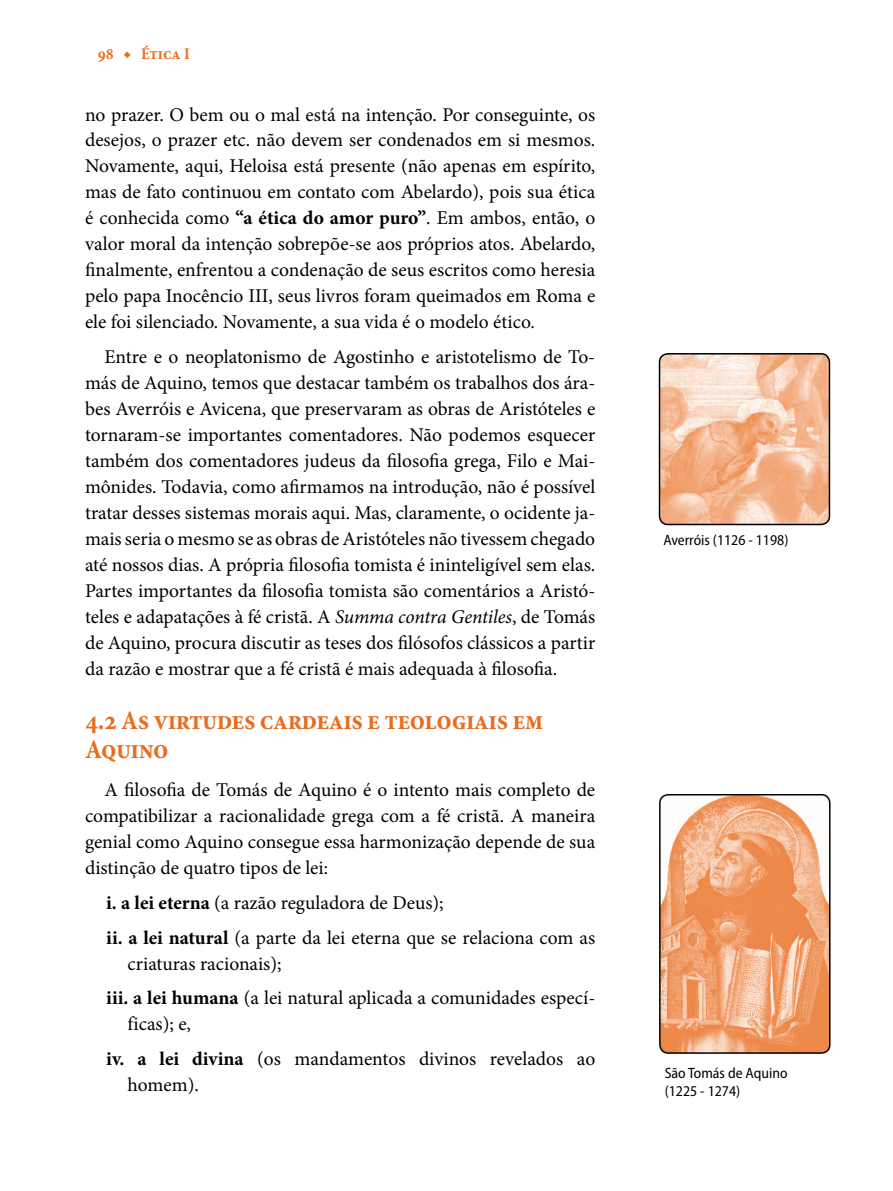
<style>
.page{position:relative;width:893px;height:1191px;background:#fff}
.page>*{position:absolute;margin:0;border:0;box-sizing:border-box;transform-origin:0 0}
.t1{font:700 condensed 27px/28.5px "Minion Pro";letter-spacing:-.02em;color:#e96d1f}
.t2{font:19.5px/26px "Minion Pro";color:#000;text-align:justify}
.t3{font:700 condensed 16.5px "Minion Pro";color:#e96d1f}
.t4{font:semi-condensed 15px/18px "Myriad Pro";color:#000}
.s1{font-weight:700}
.s2{font-style:italic}
</style>
<div class="page">
<img style="left:659px;top:354px;width:170px;height:170px">
<div style="left:659px;top:353px;width:171px;height:172px;border:2px solid #000;border-radius:9px"></div>
<img style="left:660px;top:794px;width:170px;height:259px">
<div style="left:659px;top:794px;width:171px;height:259px;border:2px solid #000;border-radius:9px"></div>
<p class="t3" style="left:98px;top:43px;width:94px">98 ◆ Ética I</p>
<p class="t2" style="left:85px;top:101px;width:512px">no prazer. O bem ou o mal está na intenção. Por conseguinte, os desejos, o prazer etc. não devem ser condenados em si mesmos.<br>Novamente, aqui, Heloisa está presente (não apenas em espírito, mas de fato continuou em contato com Abelardo), pois sua ética é conhecida como <span class="s1">“a ética do amor puro”</span>. Em ambos, então, o valor moral da intenção sobrepõe-se aos próprios atos. Abelardo, finalmente, enfrentou a condenação de seus escritos como heresia pelo papa Inocêncio III, seus livros foram queimados em Roma e ele foi silenciado. Novamente, a sua vida é o modelo ético.</p>
<p class="t2" style="left:85px;top:344px;width:512px;text-indent:20px">Entre e o neoplatonismo de Agostinho e aristotelismo de To&shy;más de Aquino, temos que destacar também os trabalhos dos ára&shy;bes Averróis e Avicena, que preservaram as obras de Aristóteles e tornaram-se importantes comentadores. Não podemos esquecer também dos comentadores judeus da filosofia grega, Filo e Mai&shy;mônides. Todavia, como afirmamos na introdução, não é possível tratar desses sistemas morais aqui. Mas, claramente, o ocidente ja&shy;mais seria o mesmo se as obras de Aristóteles não tivessem chegado até nossos dias. A própria filosofia tomista é ininteligível sem elas.<br>Partes importantes da filosofia tomista são comentários a Aristó&shy;teles e adapatações à fé cristã. A <span class="s2">Summa contra Gentiles</span>, de Tomás de Aquino, procura discutir as teses dos filósofos clássicos a partir da razão e mostrar que a fé cristã é mais adequada à filosofia.</p>
<h1 class="t1" style="left:85px;top:706px;width:460px">4.2 As virtudes cardeais e teologiais em<br>Aquino</h1>
<p class="t2" style="left:85px;top:777px;width:512px;text-indent:20px">A filosofia de Tomás de Aquino é o intento mais completo de compatibilizar a racionalidade grega com a fé cristã. A maneira genial como Aquino consegue essa harmonização depende de sua distinção de quatro tipos de lei:</p>
<p class="t2" style="left:106px;top:886px;width:490px;line-height:34.5px"><span class="s1">i. a lei eterna</span> (a razão reguladora de Deus);<br><span class="s1">ii. a lei natural</span> (a parte da lei eterna que se relaciona com as</p>
<p class="t2" style="left:106px;top:946px;width:490px;line-height:34.5px;text-indent:21px">criaturas racionais);<br><span class="s1">iii. a lei humana</span> (a lei natural aplicada a comunidades especí-</p>
<p class="t2" style="left:106px;top:1006px;width:490px;line-height:34.5px;text-indent:21px">ficas); e,<br><span class="s1">iv. a lei divina</span> (os mandamentos divinos revelados ao</p>
<p class="t2" style="left:128px;top:1071px;width:73px">homem).</p>
<p class="t4" style="left:663px;top:531px;width:127px">Averróis (1126 - 1198)</p>
<p class="t4" style="left:665px;top:1064px;width:124px">São Tomás de Aquino (1225 - 1274)</p>
</div>
